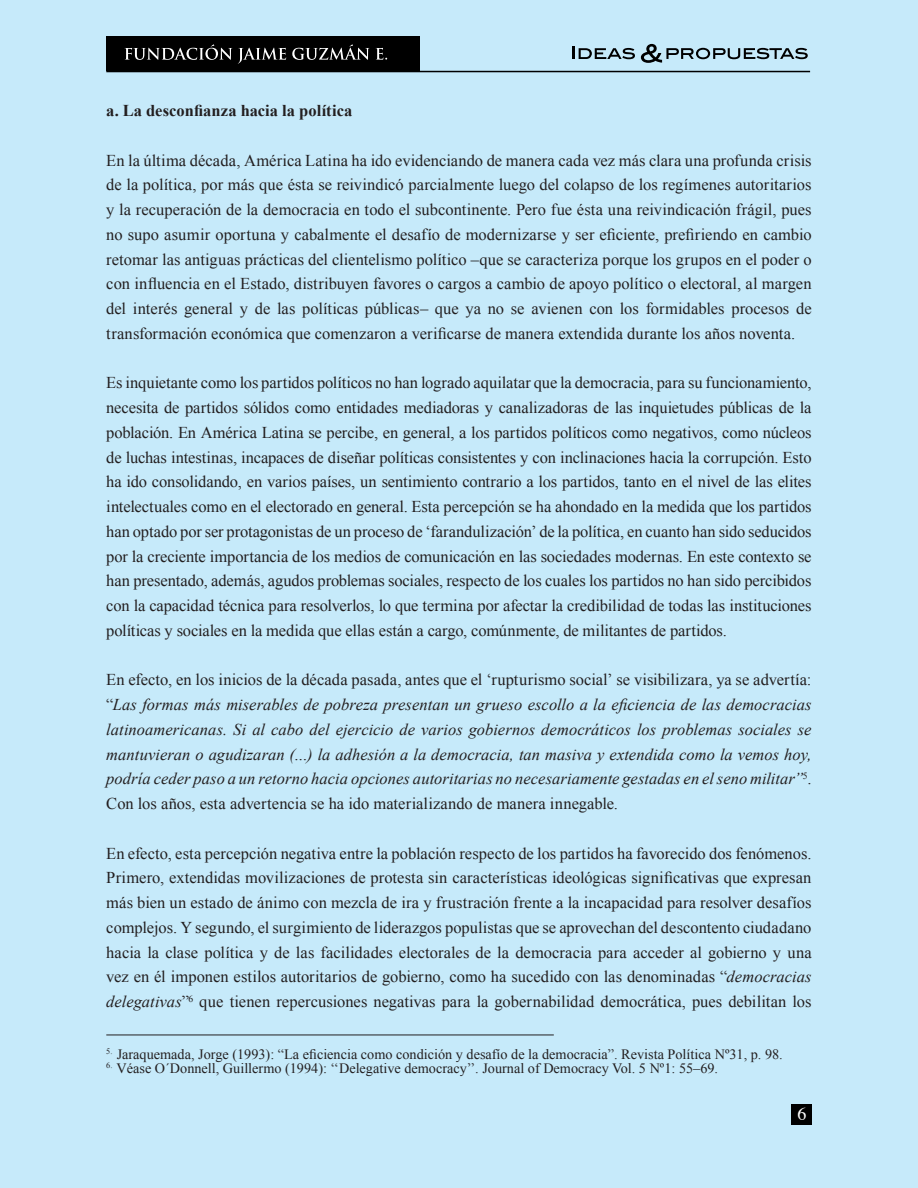
<style>
.page{position:relative;width:918px;height:1188px;background:#fff}
.page>*{position:absolute;margin:0;border:0;box-sizing:border-box;transform-origin:0 0}
.t1{font:18px "Times";color:#fff}
.Preformatted{font:16.5px/24.8px "Times New Roman";color:#231f20;text-align:justify}
.t2{font:italic 16.5px/24.8px "Times New Roman";color:#231f20;text-align:justify}
.t3{font:700 16.5px "Times New Roman";color:#231f20}
.t4{font:14.25px "Times New Roman";color:#231f20}
.s1{font-style:normal}
.s2{font-style:italic}
</style>
<div class="page">
<div style="left:1px;top:0;width:917px;height:1188px;background:#c6eafa"></div>
<svg style="left:573px;top:46px;width:62px;height:13px"></svg>
<svg style="left:641px;top:44px;width:167px;height:19px"></svg>
<div style="left:106px;top:36px;width:313px;height:35px;background:#000"></div>
<svg style="left:125px;top:44px;width:107px;height:16px"></svg>
<svg style="left:238px;top:48px;width:48px;height:16px"></svg>
<svg style="left:292px;top:44px;width:77px;height:16px"></svg>
<svg style="left:376px;top:48px;width:11px;height:12px"></svg>
<hr style="left:106px;top:71px;width:704px;height:1px;background:#000">
<div style="left:792px;top:1104px;width:20px;height:20px;background:#000"></div>
<hr style="left:106px;top:1035px;width:448px;height:1px;background:#231f20">
<p class="t3" style="left:106px;top:99px;width:248px">a. La desconfianza hacia la política</p>
<p class="Preformatted" style="left:106px;top:147px;width:707px">En la última década, América Latina ha ido evidenciando de manera cada vez más clara una profunda crisis de la política, por más que ésta se reivindicó parcialmente luego del colapso de los regímenes autoritarios y la recuperación de la democracia en todo el subcontinente. Pero fue ésta una reivindicación frágil, pues no supo asumir oportuna y cabalmente el desafío de modernizarse y ser eficiente, prefiriendo en cambio retomar las antiguas prácticas del clientelismo político –que se caracteriza porque los grupos en el poder o con influencia en el Estado, distribuyen favores o cargos a cambio de apoyo político o electoral, al margen del interés general y de las políticas públicas– que ya no se avienen con los formidables procesos de transformación económica que comenzaron a verificarse de manera extendida durante los años noventa.</p>
<p class="Preformatted" style="left:106px;top:370px;width:707px">Es inquietante como los partidos políticos no han logrado aquilatar que la democracia, para su funcionamiento, necesita de partidos sólidos como entidades mediadoras y canalizadoras de las inquietudes públicas de la población. En América Latina se percibe, en general, a los partidos políticos como negativos, como núcleos de luchas intestinas, incapaces de diseñar políticas consistentes y con inclinaciones hacia la corrupción. Esto ha ido consolidando, en varios países, un sentimiento contrario a los partidos, tanto en el nivel de las elites intelectuales como en el electorado en general. Esta percepción se ha ahondado en la medida que los partidos han optado por ser protagonistas de un proceso de ‘farandulización’ de la política, en cuanto han sido seducidos por la creciente importancia de los medios de comunicación en las sociedades modernas. En este contexto se han presentado, además, agudos problemas sociales, respecto de los cuales los partidos no han sido percibidos con la capacidad técnica para resolverlos, lo que termina por afectar la credibilidad de todas las instituciones políticas y sociales en la medida que ellas están a cargo, comúnmente, de militantes de partidos.</p>
<p class="t2" style="left:106px;top:667px;width:707px"><span class="s1">En efecto, en los inicios de la década pasada, antes que el ‘rupturismo social’ se visibilizara, ya se advertía: “</span>Las formas más miserables de pobreza presentan un grueso escollo a la eficiencia de las democracias latinoamericanas. Si al cabo del ejercicio de varios gobiernos democráticos los problemas sociales se mantuvieran o agudizaran (…) la adhesión a la democracia, tan masiva y extendida como la vemos hoy, podría ceder paso a un retorno hacia opciones autoritarias no necesariamente gestadas en el seno militar”<sup>5</sup><span class="s1">.<br>Con los años, esta advertencia se ha ido materializando de manera innegable.</span></p>
<p class="Preformatted" style="left:106px;top:840px;width:707px">En efecto, esta percepción negativa entre la población respecto de los partidos ha favorecido dos fenómenos.<br>Primero, extendidas movilizaciones de protesta sin características ideológicas significativas que expresan más bien un estado de ánimo con mezcla de ira y frustración frente a la incapacidad para resolver desafíos complejos. Y segundo, el surgimiento de liderazgos populistas que se aprovechan del descontento ciudadano hacia la clase política y de las facilidades electorales de la democracia para acceder al gobierno y una vez en él imponen estilos autoritarios de gobierno, como ha sucedido con las denominadas “<span class="s2">democracias delegativas</span>”<sup>6</sup> que tienen repercusiones negativas para la gobernabilidad democrática, pues debilitan los</p>
<p class="t4" style="left:106px;top:1044px;width:678px"><sup>5.</sup> Jaraquemada, Jorge (1993): “La eficiencia como condición y desafío de la democracia”. Revista Política Nº31, p. 98.</p>
<p class="t4" style="left:106px;top:1059px;width:613px"><sup>6.</sup> Véase O´Donnell, Guillermo (1994): ‘‘Delegative democracy’’. Journal of Democracy Vol. 5 Nº1: 55–69.</p>
<p class="t1" style="left:797px;top:1097px;width:10px">6</p>
</div>
